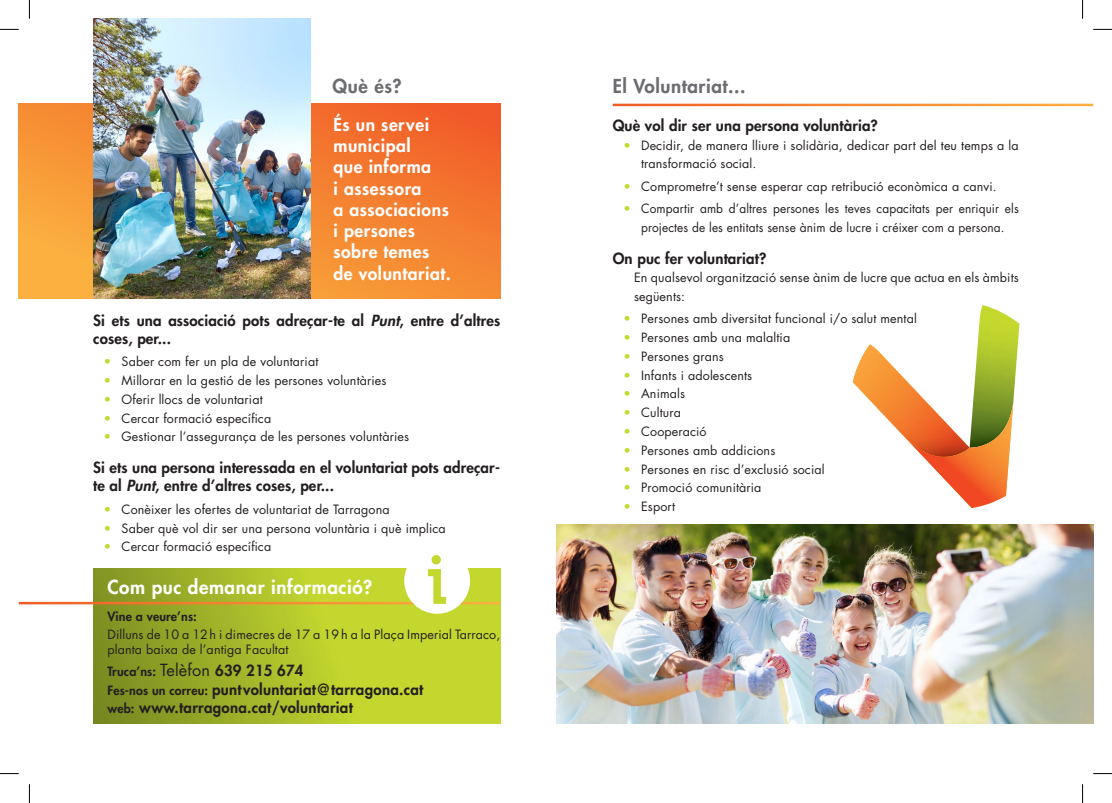
<style>
.page{position:relative;width:1112px;height:803px;background:#fff}
.page>*{position:absolute;margin:0;border:0;box-sizing:border-box;transform-origin:0 0}
.t1{font:800 18.75px "Futura";letter-spacing:.03em;color:#fff}
.t2{font:800 18.75px "Futura";letter-spacing:.03em;color:#6c6d70}
.t3{font:800 17.5px/21.2px "Futura";letter-spacing:.03em;color:#fff}
.t4{font:800 15px/18px "Futura";letter-spacing:.01em;color:#231f20}
.t5{font:12.5px/18.8px "Futura";letter-spacing:.01em;color:#231f20}
.t6{font:12.5px/18.8px "Futura";letter-spacing:.01em;color:#231f20;text-align:center;scale:.95 1}
.t7{font:800 12.5px "Futura";letter-spacing:.01em;color:#231f20}
.s1{color:#c4d82d}
.s2{font-style:italic}
.s3{font-weight:400;font-size:16.25px}
.s4{font-size:15px}
.s5{font-size:12.5px}
</style>
<div class="page">
<svg style="left:19px;top:104px;width:481px;height:194px;background:#f58733"></svg>
<svg style="left:93px;top:569px;width:407px;height:155px;background:#abbe2a"></svg>
<hr style="left:19px;top:602px;width:481px;height:2px;background:#fff">
<svg style="left:973px;top:305px;width:46px;height:101px"></svg>
<img style="left:852px;top:344px;width:75px;height:95px">
<img style="left:906px;top:402px;width:107px;height:106px">
<div style="left:404px;top:548px;width:66px;height:66px;background:#fff;border-radius:50%"></div>
<svg style="left:428px;top:555px;width:18px;height:49px"></svg>
<img style="left:556px;top:525px;width:536px;height:199px">
<img style="left:93px;top:19px;width:217px;height:279px">
<svg style="left:0;top:29px;width:19px;height:1px"></svg>
<svg style="left:1093px;top:29px;width:18px;height:1px"></svg>
<svg style="left:0;top:773px;width:19px;height:1px"></svg>
<svg style="left:1093px;top:773px;width:18px;height:1px"></svg>
<svg style="left:29px;top:0;width:1px;height:19px"></svg>
<svg style="left:29px;top:784px;width:1px;height:19px"></svg>
<svg style="left:1082px;top:0;width:1px;height:19px"></svg>
<svg style="left:1082px;top:784px;width:1px;height:19px"></svg>
<p class="t2" style="left:332px;top:75px;width:71px">Què és?</p>
<p class="t2" style="left:612px;top:74px;width:134px">El Voluntariat...</p>
<p class="t4" style="left:612px;top:116px;width:267px">Què vol dir ser una persona voluntària?</p>
<p class="t5" style="left:641px;top:136px;width:379px;text-indent:-18px"><span class="s1">•</span> Decidir, de manera lliure i solidària, dedicar part del teu temps a la transformació social.</p>
<p class="t5" style="left:623px;top:177px;width:375px"><span class="s1">•</span> Comprometre’t sense esperar cap retribució econòmica a canvi.</p>
<p class="t6" style="left:623px;top:199px;width:417px"><span class="s1">•</span> Compartir amb d’altres persones les teves capacitats per enriquir els projectes de les entitats sense ànim de lucre i créixer com a persona.</p>
<p class="t4" style="left:612px;top:249px;width:155px">On puc fer voluntariat?</p>
<p class="t5" style="left:634px;top:269px;width:386px">En qualsevol organització sense ànim de lucre que actua en els àmbits següents:</p>
<p class="t5" style="left:623px;top:310px;width:295px"><span class="s1">•</span> Persones amb diversitat funcional i/o salut mental</p>
<p class="t5" style="left:623px;top:328px;width:168px"><span class="s1">•</span> Persones amb una malaltia</p>
<p class="t5" style="left:623px;top:347px;width:102px"><span class="s1">•</span> Persones grans</p>
<p class="t5" style="left:623px;top:366px;width:130px"><span class="s1">•</span> Infants i adolescents</p>
<p class="t5" style="left:623px;top:385px;width:63px"><span class="s1">•</span> Animals</p>
<p class="t5" style="left:623px;top:403px;width:59px"><span class="s1">•</span> Cultura</p>
<p class="t5" style="left:623px;top:422px;width:85px"><span class="s1">•</span> Cooperació</p>
<p class="t5" style="left:623px;top:441px;width:153px"><span class="s1">•</span> Persones amb addicions</p>
<p class="t5" style="left:623px;top:460px;width:203px"><span class="s1">•</span> Persones en risc d’exclusió social</p>
<p class="t5" style="left:623px;top:478px;width:140px"><span class="s1">•</span> Promoció comunitària</p>
<p class="t5" style="left:623px;top:497px;width:53px"><span class="s1">•</span> Esport</p>
<p class="t3" style="left:333px;top:114px;width:97px">És un servei municipal</p>
<p class="t3" style="left:333px;top:156px;width:99px">que informa</p>
<p class="t3" style="left:333px;top:178px;width:89px">i assessora</p>
<p class="t3" style="left:333px;top:199px;width:117px">a associacions</p>
<p class="t3" style="left:333px;top:220px;width:83px">i persones</p>
<p class="t3" style="left:333px;top:241px;width:97px">sobre temes</p>
<p class="t3" style="left:333px;top:263px;width:119px">de voluntariat.</p>
<p class="t4" style="left:93px;top:311px;width:408px">Si ets una associació pots adreçar-te al <span class="s2">Punt</span>, entre d’altres coses, per...</p>
<p class="t5" style="left:104px;top:352px;width:216px"><span class="s1">•</span> Saber com fer un pla de voluntariat</p>
<p class="t5" style="left:104px;top:371px;width:284px"><span class="s1">•</span> Millorar en la gestió de les persones voluntàries</p>
<p class="t5" style="left:104px;top:390px;width:160px"><span class="s1">•</span> Oferir llocs de voluntariat</p>
<p class="t5" style="left:104px;top:409px;width:169px"><span class="s1">•</span> Cercar formació específica</p>
<p class="t5" style="left:104px;top:427px;width:306px"><span class="s1">•</span> Gestionar l’assegurança de les persones voluntàries</p>
<p class="t4" style="left:93px;top:459px;width:408px">Si ets una persona interessada en el voluntariat pots adreçar&shy;te al <span class="s2">Punt</span>, entre d’altres coses, per...</p>
<p class="t5" style="left:104px;top:500px;width:287px"><span class="s1">•</span> Conèixer les ofertes de voluntariat de Tarragona</p>
<p class="t5" style="left:104px;top:519px;width:343px"><span class="s1">•</span> Saber què vol dir ser una persona voluntària i què implica</p>
<p class="t5" style="left:104px;top:537px;width:169px"><span class="s1">•</span> Cercar formació específica</p>
<p class="t1" style="left:107px;top:575px;width:266px">Com puc demanar informació?</p>
<p class="t7" style="left:107px;top:608px;width:91px">Vine a veure’ns:</p>
<p class="t5" style="left:107px;top:627px;width:394px;line-height:15px">Dilluns de 10 a 12h i dimecres de 17 a 19h a la Plaça Imperial Tarraco, planta baixa de l’antiga Facultat</p>
<p class="t7" style="left:107px;top:664px;width:198px">Truca’ns: <span class="s3">Telèfon</span> <span class="s4">639 215 674</span></p>
<p class="t4" style="left:107px;top:680px;width:317px"><span class="s5">Fes-nos un correu:</span> puntvoluntariat@tarragona.cat</p>
<p class="t4" style="left:107px;top:699px;width:247px"><span class="s5">web:</span> www.tarragona.cat/voluntariat</p>
</div>
